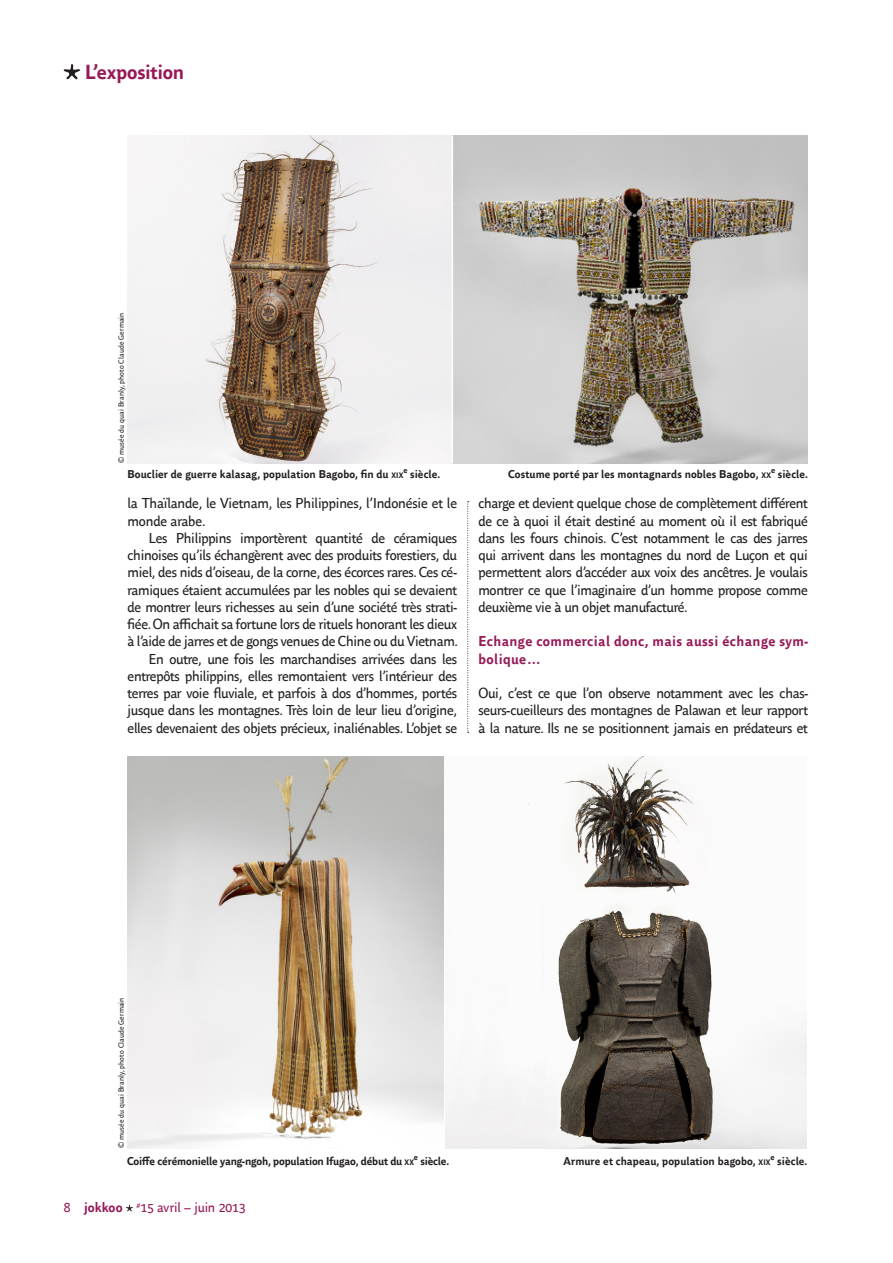
<style>
.page{position:relative;width:893px;height:1263px;background:#fff}
.page>*{position:absolute;margin:0;border:0;box-sizing:border-box;transform-origin:0 0}
.t1{font:700 20.25px "Parisine Office";letter-spacing:-.01em;color:#961a57}
.t2{font:14.25px/17.2px "Parisine Office";letter-spacing:-.02em;color:#231f20;text-align:justify}
.t3{font:700 14.25px/17.2px "Parisine Office";letter-spacing:.03em;color:#961a57}
.t4{font:13.5px "Parisine Office";letter-spacing:-.01em;color:#961a57}
.t5{font:700 11.25px "Parisine Office";letter-spacing:.005em;color:#231f20}
.t6{font:700 11.25px "Parisine Office";letter-spacing:-.015em;color:#231f20}
.t7{font:700 8.25px "Parisine Office";color:#231f20}
.t8{font:7.5px "Parisine Office";letter-spacing:.015em;color:#231f20}
.s1{font-size:7.8px}
.s2{font-weight:700}
</style>
<div class="page">
<svg style="left:467px;top:501px;width:2px;height:232px"></svg>
<svg style="left:64px;top:64px;width:16px;height:15px"></svg>
<svg style="left:126px;top:1205px;width:7px;height:6px"></svg>
<img style="left:128px;top:756px;width:316px;height:392px">
<img style="left:128px;top:135px;width:680px;height:328px">
<hr style="left:452px;top:135px;width:1px;height:328px;background:#fff">
<img style="left:446px;top:756px;width:361px;height:392px">
<p class="t1" style="left:85px;top:58px;width:101px">L’exposition</p>
<p class="t8" style="left:116px;top:463px;width:152px;rotate:-90deg">© musée du quai Branly, photo Claude Germain</p>
<p class="t5" style="left:128px;top:465px;width:314px">Bouclier de guerre kalasag, population Bagobo, fin du <span class="s1">XIX</span><sup>e</sup> siècle.</p>
<p class="t2" style="left:128px;top:494px;width:331px">la Thaïlande, le Vietnam, les Philippines, l’Indonésie et le monde arabe.</p>
<p class="t2" style="left:128px;top:529px;width:332px;text-indent:21px">Les Philippins importèrent quantité de céramiques chinoises qu’ils échangèrent avec des produits forestiers, du miel, des nids d’oiseau, de la corne, des écorces rares. Ces cé&shy;ramiques étaient accumulées par les nobles qui se devaient de montrer leurs richesses au sein d’une société très strati&shy;fiée. On affichait sa fortune lors de rituels honorant les dieux à l’aide de jarres et de gongs venues de Chine ou du Vietnam.</p>
<p class="t2" style="left:128px;top:649px;width:331px;text-indent:21px">En outre, une fois les marchandises arrivées dans les entrepôts philippins, elles remontaient vers l’intérieur des terres par voie fluviale, et parfois à dos d’hommes, portés jusque dans les montagnes. Très loin de leur lieu d’origine, elles devenaient des objets précieux, inaliénables. L’objet se</p>
<p class="t5" style="left:508px;top:465px;width:301px">Costume porté par les montagnards nobles Bagobo, <span class="s1">XX</span><sup>e</sup> siècle.</p>
<p class="t2" style="left:478px;top:494px;width:331px">charge et devient quelque chose de complètement différent de ce à quoi il était destiné au moment où il est fabriqué dans les fours chinois. C’est notamment le cas des jarres qui arrivent dans les montagnes du nord de Luçon et qui permettent alors d’accéder aux voix des ancêtres. Je voulais montrer ce que l’imaginaire d’un homme propose comme deuxième vie à un objet manufacturé.</p>
<p class="t3" style="left:478px;top:632px;width:331px">Echange commercial donc, mais aussi échange sym&shy;bolique…</p>
<p class="t2" style="left:478px;top:684px;width:331px">Oui, c’est ce que l’on observe notamment avec les chas&shy;seurs-cueilleurs des montagnes de Palawan et leur rapport à la nature. Ils ne se positionnent jamais en prédateurs et</p>
<p class="t8" style="left:116px;top:1148px;width:152px;rotate:-90deg">© musée du quai Branly, photo Claude Germain</p>
<p class="t6" style="left:127px;top:1152px;width:324px">Coiffe cérémonielle yang-ngoh, population Ifugao, début du <span class="s1">XX</span><sup>e</sup> siècle.</p>
<p class="t5" style="left:777px;top:1152px;width:32px">siècle.</p>
<p class="t5" style="left:563px;top:1152px;width:208px">Armure et chapeau, population bagobo, <span class="s1">XIX</span></p>
<p class="t7" style="left:770px;top:1151px;width:6px">e</p>
<p class="t4" style="left:64px;top:1198px;width:183px">8 <span class="s2">jokkoo</span> <sup>#</sup>15 avril – juin 2013</p>
</div>
